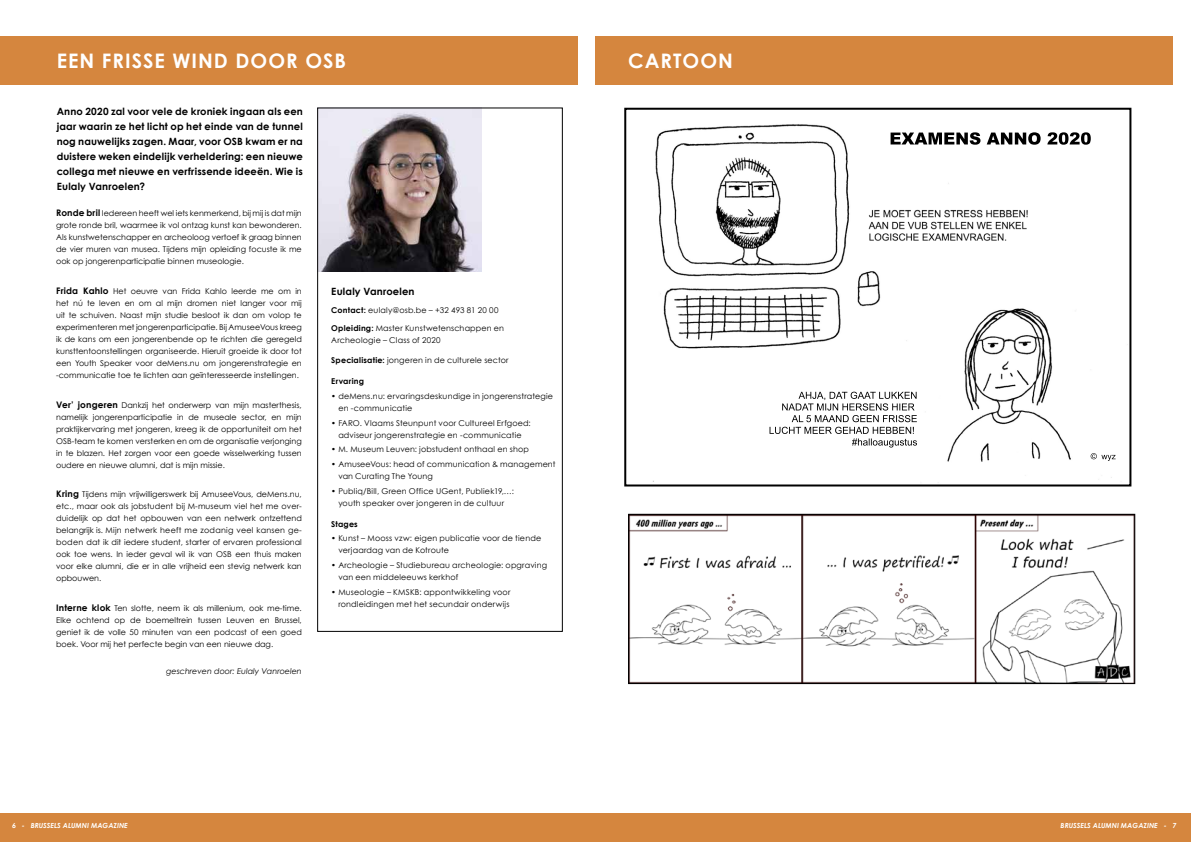
<style>
.page{position:relative;width:1191px;height:842px;background:#fff}
.page>*{position:absolute;margin:0;border:0;box-sizing:border-box;transform-origin:0 0}
.t1{font:700 20px "Century Gothic";letter-spacing:.05em;color:#fff}
.t2{font:700 10px/15px "Century Gothic";letter-spacing:.015em;color:#000;text-align:justify}
.t3{font:8px/12px "Century Gothic";letter-spacing:.015em;color:#000;text-align:justify}
.t4{font:italic 8px "Century Gothic";color:#000}
.t5{font:700 8px "Century Gothic";letter-spacing:.02em;color:#000}
.t6{font:italic 700 7px "Century Gothic";color:#fff}
.s1{font-weight:700;font-size:9px}
.s2{font-weight:700}
</style>
<div class="page">
<div style="left:595px;top:813px;width:596px;height:29px;background:#d5863e"></div>
<div style="left:0;top:813px;width:595px;height:29px;background:#d5863e"></div>
<div style="left:0;top:36px;width:577px;height:49px;background:#d5863e"></div>
<div style="left:595px;top:36px;width:577px;height:49px;background:#d5863e"></div>
<img style="left:653px;top:124px;width:475px;height:359px">
<div style="left:624px;top:108px;width:507px;height:378px;border:2px solid #000"></div>
<img style="left:630px;top:516px;width:503px;height:166px">
<div style="left:628px;top:514px;width:507px;height:170px;border:1px solid #000"></div>
<img style="left:317px;top:107px;width:164px;height:164px">
<div style="left:317px;top:108px;width:245px;height:524px;border:1px solid #000"></div>
<h1 class="t1" style="left:57px;top:48px;width:291px">EEN FRISSE WIND DOOR OSB</h1>
<p class="t2" style="left:57px;top:104px;width:248px">Anno 2020 zal voor vele de kroniek ingaan als een jaar waarin ze het licht op het einde van de tunnel nog nauwelijks zagen. Maar, voor OSB kwam er na duistere weken eindelijk verheldering: een nieuwe collega met nieuwe en verfrissende ideeën. Wie is Eulaly Vanroelen?</p>
<p class="t3" style="left:56px;top:207px;width:247px"><span class="s1">Ronde bril</span> Iedereen heeft wel iets kenmerkend, bij mij is dat mijn grote ronde bril, waarmee ik vol ontzag kunst kan bewonderen.<br>Als kunstwetenschapper en archeoloog vertoef ik graag binnen de vier muren van musea. Tijdens mijn opleiding focuste ik me ook op jongerenparticipatie binnen museologie.</p>
<p class="t3" style="left:56px;top:285px;width:247px"><span class="s1">Frida Kahlo</span> Het oeuvre van Frida Kahlo leerde me om in het nú te leven en om al mijn dromen niet langer voor mij uit te schuiven. Naast mijn studie besloot ik dan om volop te experimenteren met jongerenparticipatie. Bij AmuseeVous kreeg ik de kans om een jongerenbende op te richten die geregeld kunsttentoonstellingen organiseerde. Hieruit groeide ik door tot een Youth Speaker voor deMens.nu om jongerenstrategie en -communicatie toe te lichten aan geïnteresseerde instellingen.</p>
<p class="t3" style="left:56px;top:399px;width:247px"><span class="s1">Ver’ jongeren</span> Dankzij het onderwerp van mijn masterthesis, namelijk jongerenparticipatie in de museale sector, en mijn praktijkervaring met jongeren, kreeg ik de opportuniteit om het OSB-team te komen versterken en om de organisatie verjonging in te blazen. Het zorgen voor een goede wisselwerking tussen oudere en nieuwe alumni, dat is mijn missie.</p>
<p class="t3" style="left:56px;top:488px;width:247px"><span class="s1">Kring</span> Tijdens mijn vrijwilligerswerk bij AmuseeVous, deMens.nu, etc., maar ook als jobstudent bij M-museum viel het me over&shy;duidelijk op dat het opbouwen van een netwerk ontzettend belangrijk is. Mijn netwerk heeft me zodanig veel kansen ge&shy;boden dat ik dit iedere student, starter of ervaren professional ook toe wens. In ieder geval wil ik van OSB een thuis maken voor elke alumni, die er in alle vrijheid een stevig netwerk kan opbouwen.</p>
<p class="t3" style="left:56px;top:602px;width:247px"><span class="s1">Interne klok</span> Ten slotte, neem ik als millenium, ook me-time.<br>Elke ochtend op de boemeltrein tussen Leuven en Brussel, geniet ik de volle 50 minuten van een podcast of een goed boek. Voor mij het perfecte begin van een nieuwe dag.</p>
<p class="t4" style="left:166px;top:666px;width:137px">geschreven door: Eulaly Vanroelen</p>
<p class="t2" style="left:331px;top:284px;width:85px">Eulaly Vanroelen</p>
<p class="t3" style="left:331px;top:304px;width:169px"><span class="s2">Contact:</span> eulaly@osb.be – +32 493 81 20 00</p>
<p class="t3" style="left:331px;top:322px;width:174px"><span class="s2">Opleiding:</span> Master Kunstwetenschappen en<br>Archeologie – Class of 2020</p>
<p class="t3" style="left:331px;top:354px;width:179px"><span class="s2">Specialisatie:</span> jongeren in de culturele sector</p>
<p class="t5" style="left:331px;top:376px;width:34px">Ervaring</p>
<p class="t3" style="left:338px;top:390px;width:216px;text-indent:-7px"><span class="s2">•</span> deMens.nu: ervaringsdeskundige in jongerenstrategie en -communicatie</p>
<p class="t3" style="left:331px;top:416px;width:201px;text-align:center"><span class="s2">•</span> FARO. Vlaams Steunpunt voor Cultureel Erfgoed: adviseur jongerenstrategie en -communicatie</p>
<p class="t3" style="left:331px;top:443px;width:199px"><span class="s2">•</span> M. Museum Leuven: jobstudent onthaal en shop</p>
<p class="t3" style="left:338px;top:458px;width:219px;text-indent:-7px"><span class="s2">•</span> AmuseeVous: head of communication &amp; management van Curating The Young</p>
<p class="t3" style="left:331px;top:485px;width:184px;text-align:center"><span class="s2">•</span> Publiq/Bill, Green Office UGent, Publiek19,…: youth speaker over jongeren in de cultuur</p>
<p class="t5" style="left:331px;top:519px;width:28px">Stages</p>
<p class="t3" style="left:338px;top:532px;width:204px;text-indent:-7px"><span class="s2">•</span> Kunst – Mooss vzw: eigen publicatie voor de tiende verjaardag van de Kotroute</p>
<p class="t3" style="left:338px;top:559px;width:210px;text-indent:-7px"><span class="s2">•</span> Archeologie – Studiebureau archeologie: opgraving van een middeleeuws kerkhof</p>
<p class="t3" style="left:331px;top:586px;width:181px;text-align:right"><span class="s2">•</span> Museologie – KMSKB: appontwikkeling voor rondleidingen met het secundair onderwijs</p>
<h1 class="t1" style="left:628px;top:48px;width:106px">CARTOON</h1>
<p class="t6" style="left:12px;top:821px;width:117px">6 - BRUSSELS ALUMNI MAGAZINE</p>
<p class="t6" style="left:1060px;top:821px;width:117px">BRUSSELS ALUMNI MAGAZINE - 7</p>
</div>
